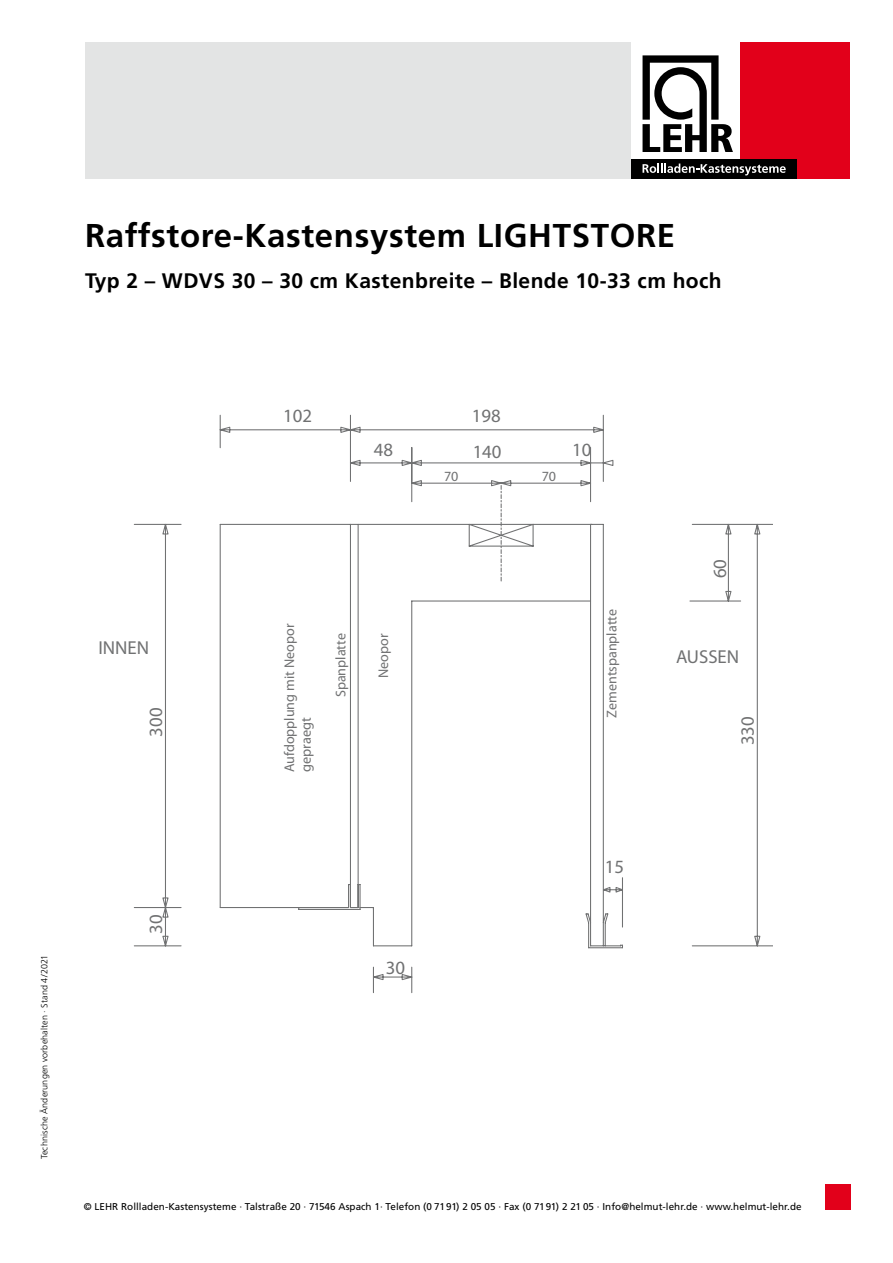
<style>
.page{position:relative;width:893px;height:1263px;background:#fff}
.page>*{position:absolute;margin:0;border:0;box-sizing:border-box;transform-origin:0 0}
.t1{font:700 33px "Frutiger";letter-spacing:.02em;color:#000}
.t2{font:700 21px "Frutiger";letter-spacing:.02em;color:#000}
.t3{font:18.75px "Myriad Pro";color:#707172}
.t4{font:14.4px "Myriad Pro";color:#707172}
.t5{font:14.1px "Myriad Pro";color:#707172}
.t6{font:9.9px "Frutiger";letter-spacing:.005em;color:#000}
.t7{font:300 9px "Frutiger";letter-spacing:.015em;color:#000}
</style>
<div class="page">
<div style="left:740px;top:43px;width:110px;height:136px;background:#e2001a"></div>
<div style="left:630px;top:159px;width:167px;height:20px;background:#000"></div>
<svg style="left:642px;top:164px;width:144px;height:11px"></svg>
<svg style="left:642px;top:55px;width:91px;height:97px"></svg>
<div style="left:85px;top:43px;width:545px;height:136px;background:#e3e4e4"></div>
<div style="left:825px;top:1184px;width:25px;height:26px;background:#e2001a"></div>
<svg style="left:133px;top:414px;width:639px;height:579px"></svg>
<svg style="left:501px;top:483px;width:1px;height:98px"></svg>
<h1 class="t1" style="left:85px;top:216px;width:592px">Raffstore-Kastensystem LIGHTSTORE</h1>
<h2 class="t2" style="left:85px;top:268px;width:638px">Typ 2 – WDVS 30 – 30 cm Kastenbreite – Blende 10-33 cm hoch</h2>
<h3 class="t3" style="left:98px;top:638px;width:52px">INNEN</h3>
<h3 class="t3" style="left:145px;top:737px;width:30px;rotate:-90deg">300</h3>
<h3 class="t3" style="left:283px;top:406px;width:30px">102</h3>
<h3 class="t3" style="left:374px;top:439px;width:21px">48</h3>
<h3 class="t5" style="left:282px;top:772px;width:150px;rotate:-90deg">Aufdopplung mit Neopor</h3>
<h3 class="t5" style="left:376px;top:678px;width:46px;rotate:-90deg">Neopor</h3>
<h3 class="t5" style="left:333px;top:697px;width:65px;rotate:-90deg">Spanplatte</h3>
<h3 class="t4" style="left:298px;top:772px;width:56px;rotate:-90deg">gepraegt</h3>
<h3 class="t3" style="left:472px;top:406px;width:30px">198</h3>
<h3 class="t3" style="left:473px;top:442px;width:30px">140</h3>
<h3 class="t5" style="left:444px;top:468px;width:16px">70</h3>
<h3 class="t5" style="left:542px;top:468px;width:16px">70</h3>
<h3 class="t3" style="left:572px;top:439px;width:21px">10</h3>
<h3 class="t5" style="left:604px;top:717px;width:110px;rotate:-90deg">Zementspanplatte</h3>
<h3 class="t3" style="left:710px;top:578px;width:21px;rotate:-90deg">60</h3>
<h3 class="t3" style="left:676px;top:647px;width:65px">AUSSEN</h3>
<h3 class="t3" style="left:737px;top:745px;width:30px;rotate:-90deg">330</h3>
<p class="t7" style="left:39px;top:1159px;width:206px;rotate:-90deg">Technische Änderungen vorbehalten · Stand 4/2021</p>
<h3 class="t3" style="left:145px;top:933px;width:21px;rotate:-90deg">30</h3>
<h3 class="t3" style="left:386px;top:957px;width:21px">30</h3>
<h3 class="t3" style="left:605px;top:856px;width:21px">15</h3>
<p class="t6" style="left:84px;top:1200px;width:719px">© LEHR Rollladen-Kastensysteme · Talstraße 20 · 71546 Aspach 1· Telefon (0 71 91) 2 05 05 · Fax (0 71 91) 2 21 05 · Info@helmut-lehr.de · www.helmut-lehr.de</p>
</div>
